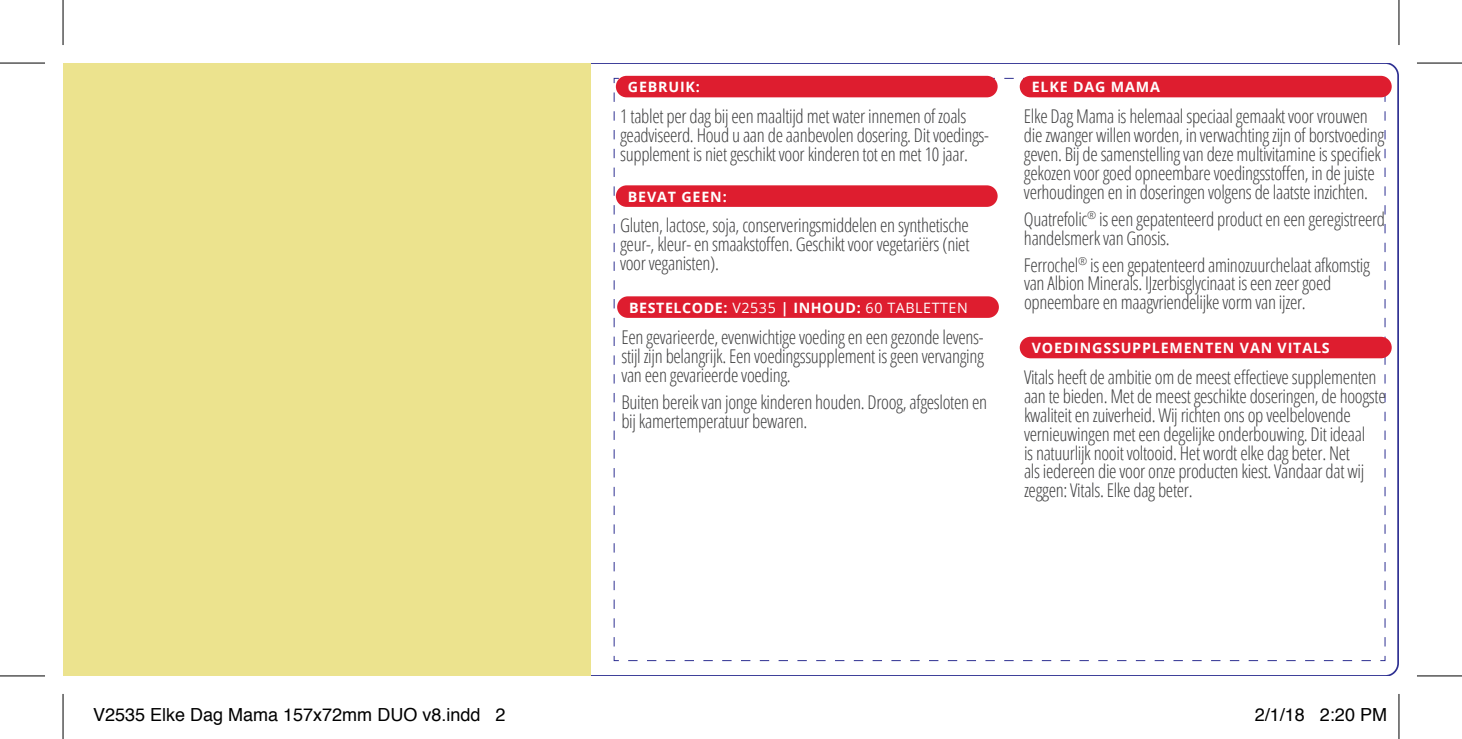
<style>
.page{position:relative;width:1462px;height:739px;background:#fff}
.page>*{position:absolute;margin:0;border:0;box-sizing:border-box;transform-origin:0 0}
.t1{font:300 18.9px/18.9px "Open Sans Condensed";letter-spacing:-.02em;color:#3e3e3f}
.t2{font:18px "Helvetica";color:#000}
.t3{font:700 14.4px "Open Sans";letter-spacing:.06em;color:#fff}
.t4{font:700 14.4px "Open Sans";letter-spacing:.04em;color:#fff}
.s1{font-weight:400}
</style>
<div class="page">
<svg style="left:613px;top:77px;width:6px;height:569px"></svg>
<svg style="left:992px;top:77px;width:32px;height:7px"></svg>
<svg style="left:1379px;top:96px;width:6px;height:565px"></svg>
<svg style="left:613px;top:655px;width:757px;height:6px"></svg>
<div style="left:63px;top:63px;width:528px;height:612px;background:#ece38e"></div>
<div style="left:616px;top:76px;width:381px;height:21px;background:#de1d2f;border-radius:11px"></div>
<div style="left:1019px;top:76px;width:372px;height:21px;background:#de1d2f;border-radius:11px"></div>
<div style="left:1019px;top:336px;width:372px;height:22px;background:#de1d2f;border-radius:11px"></div>
<div style="left:616px;top:185px;width:381px;height:22px;background:#de1d2f;border-radius:11px"></div>
<div style="left:617px;top:296px;width:381px;height:22px;background:#de1d2f;border-radius:11px"></div>
<svg style="left:0;top:676px;width:45px;height:1px"></svg>
<svg style="left:1417px;top:676px;width:44px;height:1px"></svg>
<svg style="left:1399px;top:0;width:1px;height:45px"></svg>
<svg style="left:1399px;top:694px;width:1px;height:44px"></svg>
<hr style="left:0;top:62px;width:45px;height:2px;background:#000">
<hr style="left:1416px;top:62px;width:45px;height:2px;background:#000">
<hr style="left:0;top:675px;width:45px;height:1px;background:#000">
<hr style="left:1416px;top:675px;width:45px;height:1px;background:#000">
<hr style="left:62px;top:0;width:2px;height:45px;background:#000">
<hr style="left:62px;top:693px;width:2px;height:45px;background:#000">
<hr style="left:1398px;top:0;width:1px;height:45px;background:#000">
<hr style="left:1398px;top:693px;width:1px;height:45px;background:#000">
<p class="t3" style="left:628px;top:77px;width:74px">GEBRUIK:</p>
<p class="t3" style="left:1031px;top:77px;width:130px">ELKE DAG MAMA</p>
<p class="t1" style="left:620px;top:106px;width:370px">1 tablet per dag bij een maaltijd met water innemen of zoals geadviseerd. Houd u aan de aanbevolen dosering. Dit voedings&shy;supplement is niet geschikt voor kinderen tot en met 10 jaar.</p>
<p class="t1" style="left:1023px;top:106px;width:362px">Elke Dag Mama is helemaal speciaal gemaakt voor vrouwen die zwanger willen worden, in verwachting zijn of borstvoeding geven. Bij de samenstelling van deze multivitamine is specifiek gekozen voor goed opneembare voedingsstoffen, in de juiste verhoudingen en in doseringen volgens de laatste inzichten.</p>
<p class="t1" style="left:1023px;top:208px;width:363px">Quatrefolic<sup>®</sup> is een gepatenteerd product en een geregistreerd handelsmerk van Gnosis.</p>
<p class="t1" style="left:1023px;top:254px;width:347px">Ferrochel<sup>®</sup> is een gepatenteerd aminozuurchelaat afkomstig van Albion Minerals. IJzerbisglycinaat is een zeer goed opneembare en maagvriendelijke vorm van ijzer.</p>
<p class="t3" style="left:628px;top:186px;width:100px">BEVAT GEEN:</p>
<p class="t1" style="left:620px;top:215px;width:351px;text-align:justify">Gluten, lactose, soja, conserveringsmiddelen en synthetische geur-, kleur- en smaakstoffen. Geschikt voor vegetariërs (niet voor veganisten).</p>
<p class="t4" style="left:629px;top:297px;width:340px">BESTELCODE: <span class="s1">V2535</span> | INHOUD: <span class="s1">60 TABLETTEN</span></p>
<p class="t1" style="left:621px;top:327px;width:364px;text-align:justify">Een gevarieerde, evenwichtige voeding en een gezonde levens&shy;stijl zijn belangrijk. Een voedingssupplement is geen vervanging van een gevarieerde voeding.</p>
<p class="t1" style="left:621px;top:392px;width:367px">Buiten bereik van jonge kinderen houden. Droog, afgesloten en bij kamertemperatuur bewaren.</p>
<p class="t3" style="left:1031px;top:337px;width:299px">VOEDINGSSUPPLEMENTEN VAN VITALS</p>
<p class="t1" style="left:1023px;top:367px;width:363px">Vitals heeft de ambitie om de meest effectieve supplementen aan te bieden. Met de meest geschikte doseringen, de hoogste kwaliteit en zuiverheid. Wij richten ons op veelbelovende vernieuwingen met een degelijke onderbouwing. Dit ideaal<br>is natuurlijk nooit voltooid. Het wordt elke dag beter. Net<br>als iedereen die voor onze producten kiest. Vandaar dat wij zeggen: Vitals. Elke dag beter.</p>
<p class="t2" style="left:93px;top:700px;width:414px">V2535 Elke Dag Mama 157x72mm DUO v8.indd 2</p>
<p class="t2" style="left:1254px;top:700px;width:134px">2/1/18 2:20 PM</p>
</div>
